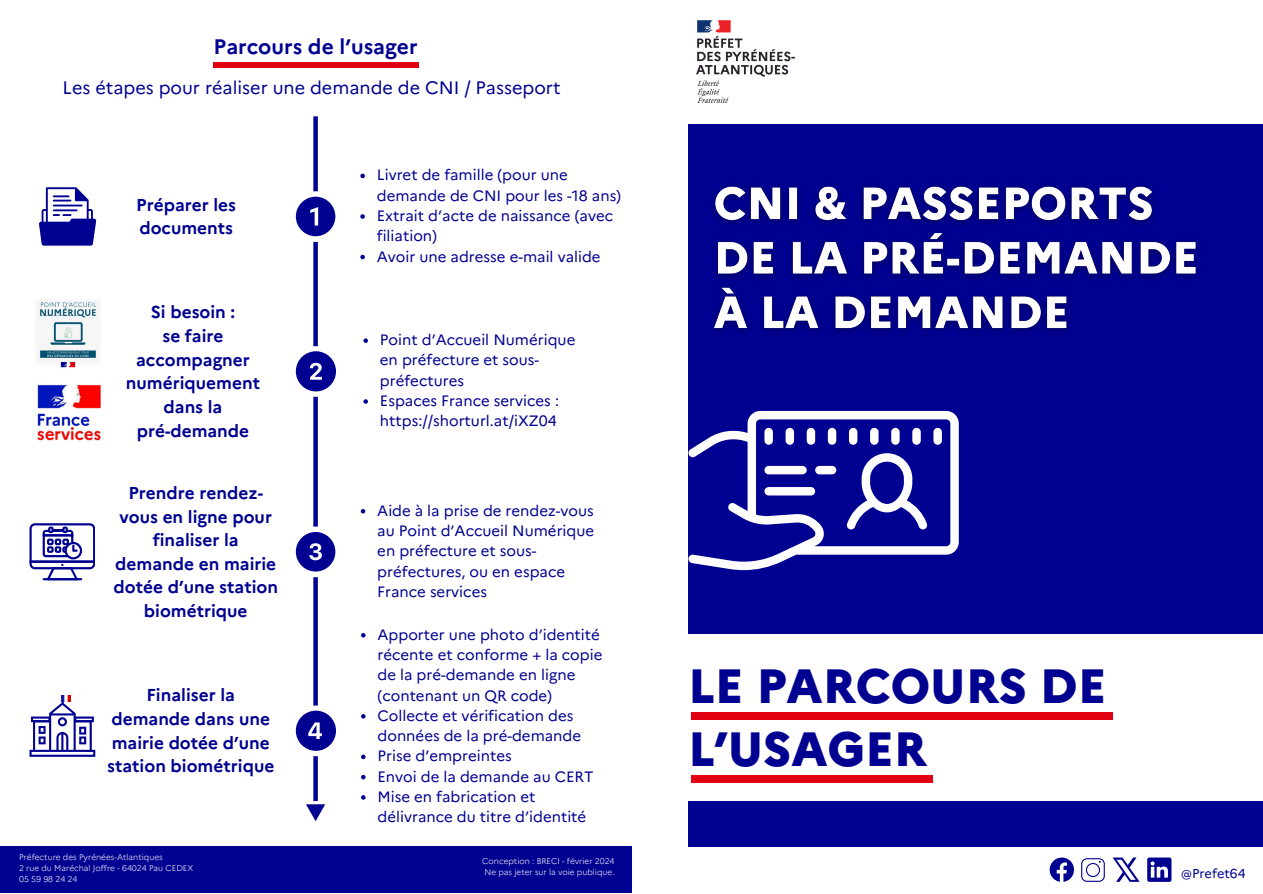
<style>
.page{position:relative;width:1263px;height:894px;background:#fff}
.page>*{position:absolute;margin:0;border:0;box-sizing:border-box;transform-origin:0 0}
.t1{font:800 48px/63px "Marianne";color:#000091}
.t2{font:700 21px "Marianne";color:#000091}
.t3{font:18px "Marianne";color:#000091}
.t4{font:700 17.25px/23.7px "Marianne";color:#000091;text-align:center}
.t5{font:15px/20.2px "Marianne";color:#000091}
.t6{font:12.9px "Marianne";color:#000091}
.t7{font:300 8.25px "Marianne";color:#fff}
</style>
<div class="page">
<div style="left:688px;top:124px;width:575px;height:722px;background:#000091"></div>
<svg style="left:1050px;top:857px;width:24px;height:24px"></svg>
<svg style="left:1081px;top:858px;width:24px;height:23px"></svg>
<svg style="left:1112px;top:857px;width:27px;height:24px"></svg>
<svg style="left:1147px;top:857px;width:24px;height:24px"></svg>
<img style="left:696px;top:20px;width:99px;height:83px">
<div style="left:685px;top:634px;width:578px;height:166px;background:#fff"></div>
<svg style="left:688px;top:411px;width:271px;height:159px"></svg>
<div style="left:213px;top:62px;width:205px;height:6px;background:#e1000f"></div>
<div style="left:313px;top:116px;width:5px;height:684px;background:#000091"></div>
<svg style="left:306px;top:804px;width:19px;height:17px"></svg>
<svg style="left:295px;top:191px;width:41px;height:51px"></svg>
<svg style="left:295px;top:346px;width:41px;height:50px"></svg>
<svg style="left:295px;top:526px;width:41px;height:51px"></svg>
<svg style="left:295px;top:705px;width:41px;height:51px"></svg>
<svg style="left:39px;top:187px;width:57px;height:58px"></svg>
<img style="left:39px;top:301px;width:58px;height:67px">
<img style="left:37px;top:384px;width:64px;height:57px">
<svg style="left:30px;top:523px;width:65px;height:57px"></svg>
<svg style="left:29px;top:695px;width:66px;height:61px"></svg>
<img style="left:713px;top:186px;width:484px;height:147px">
<svg style="left:360px;top:174px;width:5px;height:4px"></svg>
<svg style="left:360px;top:214px;width:5px;height:5px"></svg>
<svg style="left:360px;top:255px;width:5px;height:4px"></svg>
<svg style="left:363px;top:338px;width:5px;height:5px"></svg>
<svg style="left:363px;top:399px;width:5px;height:4px"></svg>
<svg style="left:361px;top:509px;width:4px;height:4px"></svg>
<svg style="left:361px;top:633px;width:5px;height:4px"></svg>
<svg style="left:361px;top:714px;width:5px;height:4px"></svg>
<svg style="left:361px;top:754px;width:5px;height:5px"></svg>
<svg style="left:361px;top:774px;width:5px;height:5px"></svg>
<svg style="left:361px;top:795px;width:5px;height:4px"></svg>
<div style="left:0;top:845px;width:631px;height:47px;background:#000091"></div>
<div style="left:691px;top:712px;width:421px;height:8px;background:#e1000f"></div>
<div style="left:691px;top:775px;width:241px;height:8px;background:#e1000f"></div>
<h3 class="t2" style="left:214px;top:33px;width:205px">Parcours de l’usager</h3>
<p class="t3" style="left:63px;top:76px;width:499px">Les étapes pour réaliser une demande de CNI / Passeport</p>
<p class="t4" style="left:136px;top:193px;width:101px;text-align:left">Préparer les documents</p>
<p class="t4" style="left:126px;top:300px;width:136px">Si besoin :<br>se faire accompagner numériquement dans la pré-demande</p>
<p class="t4" style="left:114px;top:480px;width:166px">Prendre rendez&shy;vous en ligne pour finaliser la demande en mairie dotée d’une station biométrique</p>
<p class="t4" style="left:107px;top:683px;width:169px">Finaliser la demande dans une mairie dotée d’une station biométrique</p>
<p class="t7" style="left:19px;top:852px;width:145px">Préfecture des Pyrénées-Atlantiques</p>
<p class="t7" style="left:19px;top:863px;width:176px">2 rue du Maréchal Joffre - 64024 Pau CEDEX</p>
<p class="t7" style="left:19px;top:874px;width:60px">05 59 98 24 24</p>
<h3 class="t5" style="left:377px;top:165px;width:246px">Livret de famille (pour une demande de CNI pour les -18 ans)</h3>
<p class="t5" style="left:377px;top:205px;width:238px">Extrait d’acte de naissance (avec filiation)</p>
<h3 class="t5" style="left:377px;top:246px;width:225px">Avoir une adresse e-mail valide</h3>
<p class="t5" style="left:380px;top:329px;width:197px">Point d’Accueil Numérique en préfecture et sous&shy;préfectures</p>
<p class="t5" style="left:380px;top:390px;width:181px">Espaces France services : https://shorturl.at/iXZ04</p>
<p class="t5" style="left:377px;top:500px;width:218px">Aide à la prise de rendez-vous au Point d’Accueil Numérique en préfecture et sous&shy;préfectures, ou en espace<br>France services</p>
<p class="t5" style="left:377px;top:624px;width:226px">Apporter une photo d’identité récente et conforme + la copie de la pré-demande en ligne (contenant un QR code)</p>
<p class="t5" style="left:377px;top:705px;width:205px">Collecte et vérification des données de la pré-demande</p>
<p class="t5" style="left:377px;top:745px;width:136px">Prise d’empreintes</p>
<p class="t5" style="left:377px;top:766px;width:218px">Envoi de la demande au CERT</p>
<p class="t5" style="left:377px;top:786px;width:210px">Mise en fabrication et délivrance du titre d’identité</p>
<p class="t7" style="left:482px;top:855px;width:134px">Conception : BRECI - février 2024</p>
<p class="t7" style="left:485px;top:866px;width:131px">Ne pas jeter sur la voie publique.</p>
<p class="t1" style="left:688px;top:654px;width:420px">LE PARCOURS DE<br>L’USAGER</p>
<h3 class="t6" style="left:1181px;top:865px;width:66px">@Prefet64</h3>
</div>
